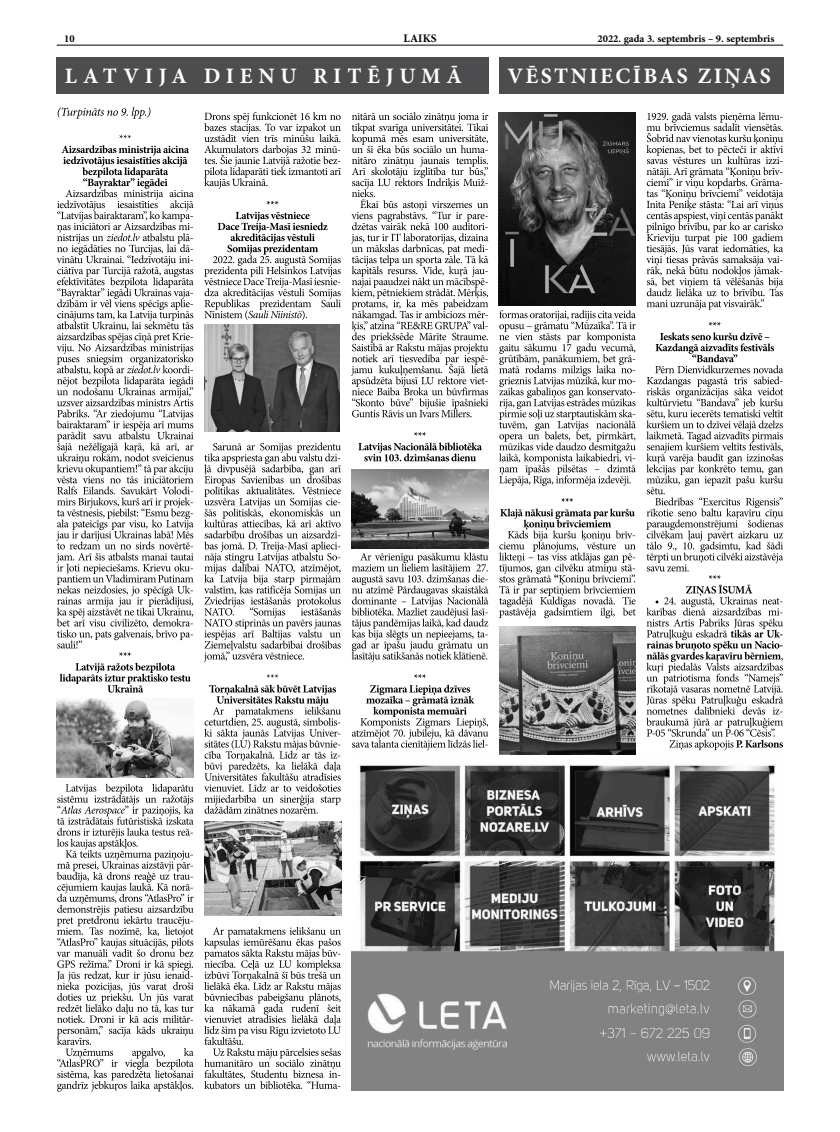
<style>
.page{position:relative;width:840px;height:1132px;background:#fff}
.page>*{position:absolute;margin:0;border:0;box-sizing:border-box;transform-origin:0 0}
.t1{font:700 22px "Minion Pro";letter-spacing:.26em;color:#fff}
.t2{font:700 22px "Minion Pro";letter-spacing:.11em;color:#fff}
.t3{font:700 11.5px "Minion Pro";color:#000}
.t4{font:700 10.5px "Minion Pro";color:#000}
</style>
<div class="page">
<hr style="left:57px;top:45px;width:725px;height:1px;background:#000">
<div style="left:56px;top:57px;width:432px;height:37px;background:#4d4d4f"></div>
<div style="left:498px;top:57px;width:284px;height:37px;background:#4d4d4f"></div>
<svg style="left:58px;top:107px;width:92px;height:12px"></svg>
<svg style="left:646px;top:584px;width:136px;height:166px"></svg>
<svg style="left:646px;top:332px;width:136px;height:246px"></svg>
<svg style="left:708px;top:322px;width:12px;height:3px"></svg>
<svg style="left:646px;top:112px;width:136px;height:198px"></svg>
<svg style="left:499px;top:508px;width:136px;height:110px"></svg>
<svg style="left:561px;top:498px;width:12px;height:3px"></svg>
<svg style="left:499px;top:310px;width:136px;height:176px"></svg>
<svg style="left:352px;top:684px;width:136px;height:66px"></svg>
<svg style="left:414px;top:674px;width:12px;height:3px"></svg>
<svg style="left:351px;top:552px;width:137px;height:110px"></svg>
<svg style="left:358px;top:442px;width:123px;height:19px"></svg>
<svg style="left:414px;top:432px;width:12px;height:3px"></svg>
<svg style="left:351px;top:112px;width:137px;height:305px"></svg>
<svg style="left:204px;top:926px;width:137px;height:162px"></svg>
<svg style="left:204px;top:684px;width:137px;height:129px"></svg>
<svg style="left:266px;top:674px;width:12px;height:3px"></svg>
<svg style="left:204px;top:442px;width:137px;height:220px"></svg>
<svg style="left:204px;top:212px;width:136px;height:108px"></svg>
<svg style="left:266px;top:201px;width:12px;height:3px"></svg>
<svg style="left:204px;top:112px;width:136px;height:77px"></svg>
<svg style="left:57px;top:783px;width:136px;height:308px"></svg>
<svg style="left:60px;top:662px;width:130px;height:30px"></svg>
<svg style="left:56px;top:145px;width:137px;height:510px"></svg>
<svg style="left:119px;top:135px;width:12px;height:3px"></svg>
<img style="left:57px;top:698px;width:136px;height:79px">
<img style="left:204px;top:325px;width:136px;height:106px">
<img style="left:204px;top:821px;width:137px;height:94px">
<img style="left:351px;top:469px;width:137px;height:79px">
<img style="left:498px;top:113px;width:137px;height:192px">
<img style="left:499px;top:626px;width:136px;height:128px">
<img style="left:351px;top:764px;width:431px;height:325px">
<p class="t4" style="left:64px;top:31px;width:12px">10</p>
<p class="t3" style="left:403px;top:30px;width:34px">LAIKS</p>
<p class="t4" style="left:597px;top:31px;width:178px">2022. gada 3. septembris – 9. septembris</p>
<h1 class="t1" style="left:65px;top:61px;width:398px">LATVIJA DIENU RITĒJUMĀ</h1>
<h1 class="t2" style="left:507px;top:61px;width:265px">VĒSTNIECĪBAS ZIŅAS</h1>
</div>
